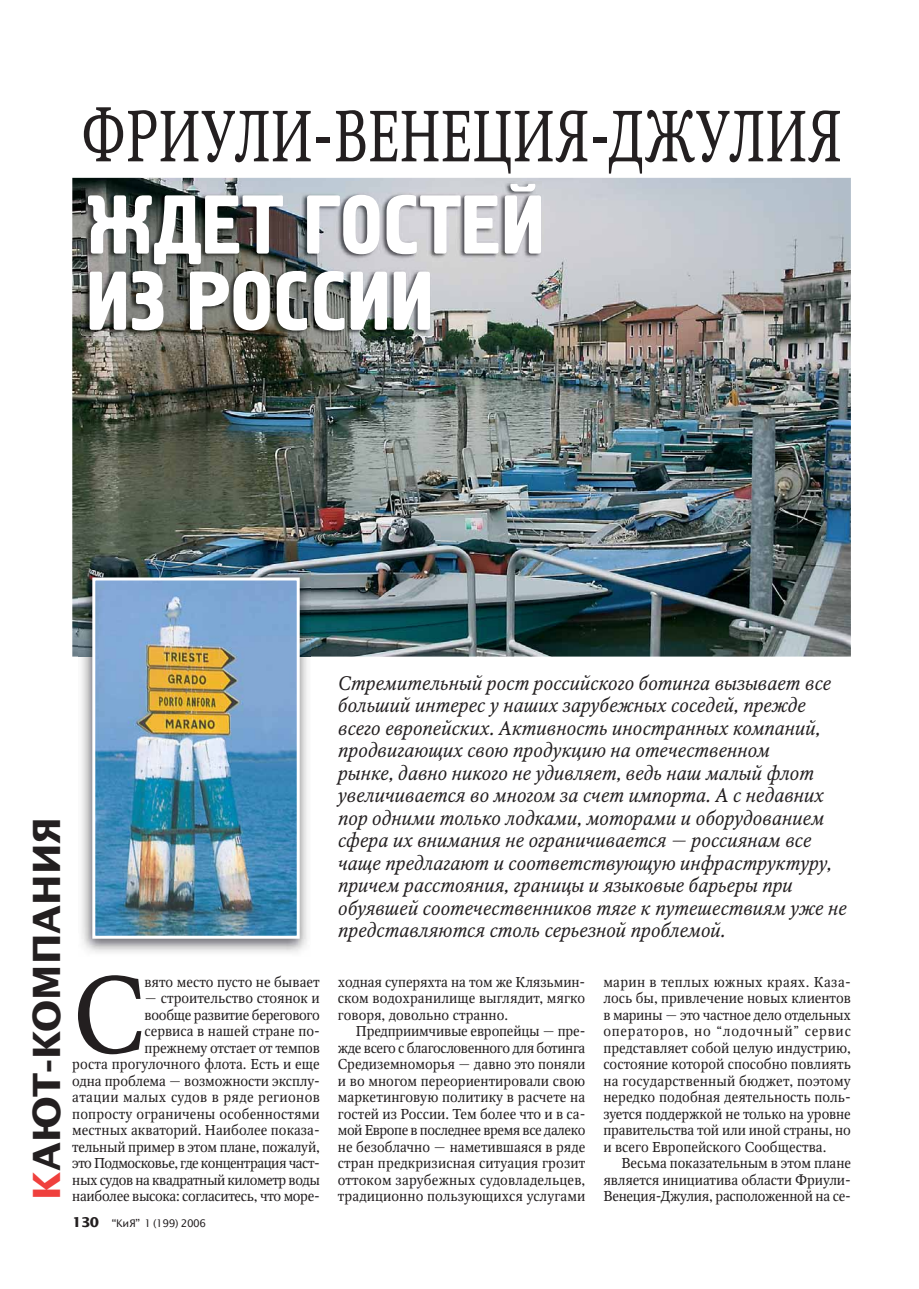
<style>
.page{position:relative;width:919px;height:1289px;background:#fff}
.page>*{position:absolute;margin:0;border:0;box-sizing:border-box;transform-origin:0 0}
.t1{font:108.6px "Octava C";color:#231f20}
.t2{font:83.1px/76.2px "Hermes C";color:#fff}
.t3{font:72px "Octava C";color:#231f20;scale:.73 1}
.t4{font:700 37.5px "Office Type Sans";color:#231f20}
.t5{font:italic 19.5px/22.5px "Octava C";color:#231f20}
.t6{font:14.25px/16.5px "Octava C";letter-spacing:-.005em;color:#231f20;text-align:justify}
.t7{font:10.5px "Office Type Sans";letter-spacing:-.03em;color:#231f20}
.s1{color:#ef403d}
.s2{font-weight:700;font-size:13.5px}
</style>
<div class="page">
<img style="left:72px;top:178px;width:778px;height:478px">
<img style="left:79px;top:570px;width:232px;height:383px">
<img style="left:96px;top:581px;width:200px;height:353px">
<div style="left:92px;top:577px;width:208px;height:361px;border:3px solid #fff"></div>
<img style="left:81px;top:181px;width:460px;height:155px">
<h3 class="t3" style="left:81px;top:110px;width:1043px">ФРИУЛИ-ВЕНЕЦИЯ-ДЖУЛИЯ</h3>
<h2 class="t2" style="left:86px;top:190px;width:459px">ЖДЕТ ГОСТЕЙ<br>ИЗ РОССИИ</h2>
<h3 class="t4" style="left:32px;top:1199px;width:384px;rotate:-90deg"><span class="s1">К</span>АЮТ-КОМПАНИЯ</h3>
<h1 class="t1" style="left:72px;top:975px;width:74px">С</h1>
<p class="t6" style="left:145px;top:975px;width:177px">вято место пусто не бывает</p>
<p class="t6" style="left:72px;top:991px;width:249px;text-align:right">— строительство стоянок и<br>вообще развитие берегового<br>сервиса в нашей стране по-<br>прежнему отстает от темпов<br>роста прогулочного флота. Есть и еще одна проблема — возможности эксплу&shy;атации малых судов в ряде регионов попросту ограничены особенностями местных акваторий. Наиболее показа&shy;тельный пример в этом плане, пожалуй, это Подмосковье, где концентрация част&shy;ных судов на квадратный километр воды наиболее высока: согласитесь, что море-</p>
<p class="t7" style="left:72px;top:1219px;width:135px"><span class="s2">130</span> “КиЯ” 1 (199) 2006</p>
<p class="t5" style="left:338px;top:673px;width:510px">Стремительный рост российского ботинга вызывает все больший интерес у наших зарубежных соседей, прежде всего европейских. Активность иностранных компаний, продвигающих свою продукцию на отечественном<br>рынке, давно никого не удивляет, ведь наш малый флот увеличивается во многом за счет импорта. А с недавних пор одними только лодками, моторами и оборудованием сфера их внимания не ограничивается — россиянам все чаще предлагают и соответствующую инфраструктуру, причем расстояния, границы и языковые барьеры при обуявшей соотечественников тяге к путешествиям уже не представляются столь серьезной проблемой.</p>
<p class="t6" style="left:338px;top:975px;width:249px">ходная суперяхта на том же Клязьмин&shy;ском водохранилище выглядит, мягко говоря, довольно странно.</p>
<p class="t6" style="left:338px;top:1024px;width:249px;text-indent:18px">Предприимчивые европейцы — пре&shy;жде всего с благословенного для ботинга Средиземноморья — давно это поняли и во многом переориентировали свою маркетинговую политику в расчете на гостей из России. Тем более что и в са&shy;мой Европе в последнее время все далеко не безоблачно — наметившаяся в ряде стран предкризисная ситуация грозит оттоком зарубежных судовладельцев, традиционно пользующихся услугами</p>
<p class="t6" style="left:603px;top:975px;width:249px">марин в теплых южных краях. Каза&shy;лось бы, привлечение новых клиентов в марины — это частное дело отдельных операторов, но “лодочный” сервис представляет собой целую индустрию, состояние которой способно повлиять на государственный бюджет, поэтому нередко подобная деятельность поль&shy;зуется поддержкой не только на уровне правительства той или иной страны, но и всего Европейского Сообщества.</p>
<p class="t6" style="left:603px;top:1156px;width:249px;text-indent:18px">Весьма показательным в этом плане является инициатива области Фриули-Венеция-Джулия, расположенной на се-</p>
</div>
